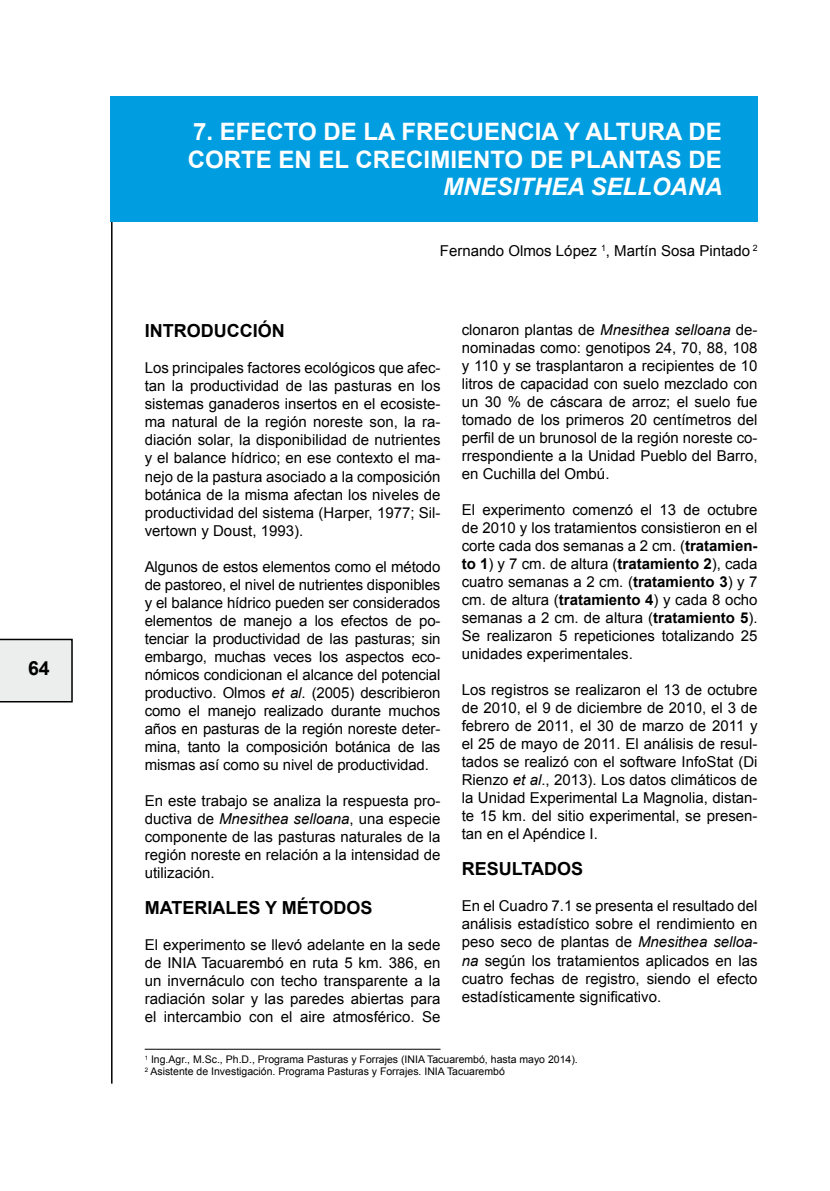
<style>
.page{position:relative;width:830px;height:1191px;background:#fff}
.page>*{position:absolute;margin:0;border:0;box-sizing:border-box;transform-origin:0 0}
.t1{font:700 24px/27.6px "Arial";color:#fff}
.t2{font:italic 700 24px "Arial";color:#fff}
.t3{font:700 19.5px "Arial";color:#000}
.t4{font:700 18px "Arial";color:#000}
.t5{font:15px/18px "Arial";color:#000;text-align:justify}
.t6{font:10.5px/12px "Arial";color:#000}
.s1{font-style:italic}
.s2{font-weight:700}
</style>
<div class="page">
<svg style="left:0;top:638px;width:73px;height:64px;background:#dedfdf"></svg>
<hr style="left:111px;top:97px;width:1px;height:986px;background:#000">
<div style="left:110px;top:96px;width:647px;height:126px;background:#009ee0"></div>
<hr style="left:145px;top:1048px;width:295px;height:1px;background:#000">
<h2 class="t3" style="left:28px;top:655px;width:23px">64</h2>
<h1 class="t1" style="left:188px;top:118px;width:535px">7. EFECTO DE LA FRECUENCIA Y ALTURA DE<br>CORTE EN EL CRECIMIENTO DE PLANTAS DE</h1>
<h1 class="t2" style="left:443px;top:171px;width:281px">MNESITHEA SELLOANA</h1>
<p class="t5" style="left:440px;top:242px;width:319px">Fernando Olmos López <sup>1</sup>, Martín Sosa Pintado <sup>2</sup></p>
<p class="t4" style="left:145px;top:319px;width:141px">INTRODUCCIÓN</p>
<p class="t5" style="left:145px;top:359px;width:297px">Los principales factores ecológicos que afec&shy;tan la productividad de las pasturas en los sistemas ganaderos insertos en el ecosiste&shy;ma natural de la región noreste son, la ra&shy;diación solar, la disponibilidad de nutrientes y el balance hídrico; en ese contexto el ma&shy;nejo de la pastura asociado a la composición botánica de la misma afectan los niveles de productividad del sistema (Harper, 1977; Sil&shy;vertown y Doust, 1993).</p>
<p class="t5" style="left:145px;top:557px;width:297px">Algunos de estos elementos como el método de pastoreo, el nivel de nutrientes disponibles y el balance hídrico pueden ser considerados elementos de manejo a los efectos de po&shy;tenciar la productividad de las pasturas; sin embargo, muchas veces los aspectos eco&shy;nómicos condicionan el alcance del potencial productivo. Olmos <span class="s1">et al</span>. (2005) describieron como el manejo realizado durante muchos años en pasturas de la región noreste deter&shy;mina, tanto la composición botánica de las mismas así como su nivel de productividad.</p>
<p class="t5" style="left:145px;top:791px;width:297px">En este trabajo se analiza la respuesta pro&shy;ductiva de <span class="s1">Mnesithea selloana</span>, una especie componente de las pasturas naturales de la región noreste en relación a la intensidad de utilización.</p>
<p class="t4" style="left:145px;top:895px;width:229px">MATERIALES Y MÉTODOS</p>
<p class="t5" style="left:145px;top:935px;width:297px">El experimento se llevó adelante en la sede de INIA Tacuarembó en ruta 5 km. 386, en un invernáculo con techo transparente a la radiación solar y las paredes abiertas para el intercambio con el aire atmosférico. Se</p>
<p class="t5" style="left:461px;top:321px;width:297px">clonaron plantas de <span class="s1">Mnesithea selloana</span> de&shy;nominadas como: genotipos 24, 70, 88, 108 y 110 y se trasplantaron a recipientes de 10 litros de capacidad con suelo mezclado con un 30 % de cáscara de arroz; el suelo fue tomado de los primeros 20 centímetros del perfil de un brunosol de la región noreste co&shy;rrespondiente a la Unidad Pueblo del Barro, en Cuchilla del Ombú.</p>
<p class="t5" style="left:461px;top:501px;width:297px">El experimento comenzó el 13 de octubre de 2010 y los tratamientos consistieron en el corte cada dos semanas a 2 cm. (<span class="s2">tratamien&shy;to 1</span>) y 7 cm. de altura (<span class="s2">tratamiento 2</span>), cada cuatro semanas a 2 cm. (<span class="s2">tratamiento 3</span>) y 7 cm. de altura (<span class="s2">tratamiento 4</span>) y cada 8 ocho semanas a 2 cm. de altura (<span class="s2">tratamiento 5</span>).<br>Se realizaron 5 repeticiones totalizando 25 unidades experimentales.</p>
<p class="t5" style="left:461px;top:681px;width:297px">Los registros se realizaron el 13 de octubre de 2010, el 9 de diciembre de 2010, el 3 de febrero de 2011, el 30 de marzo de 2011 y el 25 de mayo de 2011. El análisis de resul&shy;tados se realizó con el software InfoStat (Di Rienzo <span class="s1">et al</span>., 2013). Los datos climáticos de la Unidad Experimental La Magnolia, distan&shy;te 15 km. del sitio experimental, se presen&shy;tan en el Apéndice I.</p>
<p class="t4" style="left:461px;top:857px;width:123px">RESULTADOS</p>
<p class="t5" style="left:461px;top:897px;width:297px">En el Cuadro 7.1 se presenta el resultado del análisis estadístico sobre el rendimiento en peso seco de plantas de <span class="s1">Mnesithea selloa&shy;na</span> según los tratamientos aplicados en las cuatro fechas de registro, siendo el efecto estadísticamente significativo.</p>
<p class="t6" style="left:145px;top:1053px;width:434px"><sup>1</sup> Ing.Agr., M.Sc., Ph.D., Programa Pasturas y Forrajes (INIA Tacuarembó, hasta mayo 2014).<br><sup>2</sup> Asistente de Investigación. Programa Pasturas y Forrajes. INIA Tacuarembó</p>
</div>
